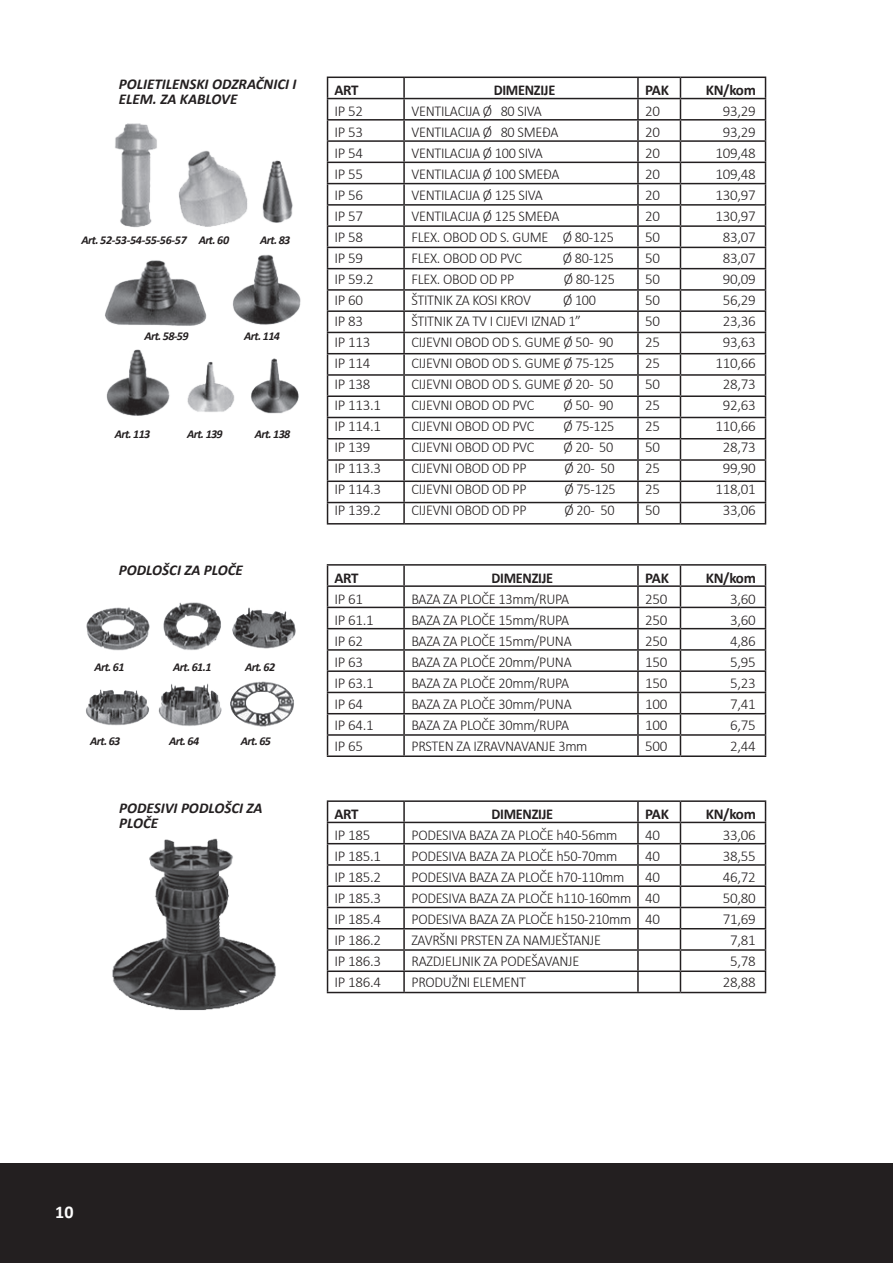
<style>
.page{position:relative;width:893px;height:1263px;background:#fff}
.page>*{position:absolute;margin:0;border:0;box-sizing:border-box;transform-origin:0 0}
.t1{font:700 18px "Calibri";color:#fff}
.t2{font:300 15px/21px "Calibri";letter-spacing:-.02em;color:#231f20;scale:.95 1}
.t3{font:300 15px/21px "Calibri";letter-spacing:-.02em;color:#231f20;text-align:justify}
.t4{font:italic 700 15px/15px "Calibri";color:#231f20}
.t5{font:700 15px "Calibri";letter-spacing:-.02em;color:#231f20}
.t6{font:700 15px "Calibri";letter-spacing:-.02em;color:#231f20;scale:.95 1}
.t7{font:italic 700 12px "Calibri";letter-spacing:-.05em;color:#231f20}
.t8{font:italic 700 12px "Calibri";letter-spacing:-.025em;color:#231f20}
</style>
<div class="page">
<div style="left:0;top:1163px;width:893px;height:100px;background:#231f20"></div>
<svg style="left:327px;top:77px;width:439px;height:446px"></svg>
<hr style="left:327px;top:523px;width:77px;height:1px;background:#231f20">
<hr style="left:404px;top:523px;width:234px;height:1px;background:#231f20">
<hr style="left:638px;top:523px;width:42px;height:1px;background:#231f20">
<hr style="left:680px;top:523px;width:86px;height:1px;background:#231f20">
<hr style="left:327px;top:800px;width:77px;height:2px;background:#231f20">
<hr style="left:404px;top:800px;width:234px;height:2px;background:#231f20">
<hr style="left:638px;top:800px;width:42px;height:2px;background:#231f20">
<hr style="left:680px;top:800px;width:86px;height:2px;background:#231f20">
<svg style="left:327px;top:801px;width:439px;height:191px"></svg>
<hr style="left:327px;top:992px;width:77px;height:1px;background:#231f20">
<hr style="left:404px;top:992px;width:234px;height:1px;background:#231f20">
<hr style="left:638px;top:992px;width:42px;height:1px;background:#231f20">
<hr style="left:680px;top:992px;width:86px;height:1px;background:#231f20">
<hr style="left:327px;top:564px;width:77px;height:2px;background:#231f20">
<hr style="left:404px;top:564px;width:234px;height:2px;background:#231f20">
<hr style="left:638px;top:564px;width:42px;height:2px;background:#231f20">
<hr style="left:680px;top:564px;width:86px;height:2px;background:#231f20">
<svg style="left:327px;top:565px;width:439px;height:190px"></svg>
<hr style="left:327px;top:755px;width:77px;height:2px;background:#231f20">
<hr style="left:404px;top:755px;width:234px;height:2px;background:#231f20">
<hr style="left:638px;top:755px;width:42px;height:2px;background:#231f20">
<hr style="left:680px;top:755px;width:86px;height:2px;background:#231f20">
<img style="left:112px;top:838px;width:164px;height:173px">
<img style="left:105px;top:123px;width:196px;height:293px">
<img style="left:86px;top:602px;width:210px;height:125px">
<p class="t4" style="left:119px;top:77px;width:179px">POLIETILENSKI ODZRAČNICI I<br>ELEM. ZA KABLOVE</p>
<p class="t8" style="left:82px;top:235px;width:149px">Art. 52-53-54-55-56-57 Art. 60</p>
<p class="t7" style="left:260px;top:235px;width:32px">Art. 83</p>
<p class="t7" style="left:144px;top:331px;width:46px">Art. 58-59</p>
<p class="t7" style="left:244px;top:331px;width:37px">Art. 114</p>
<p class="t7" style="left:115px;top:429px;width:37px">Art. 113</p>
<p class="t7" style="left:187px;top:429px;width:37px">Art. 139</p>
<p class="t7" style="left:255px;top:429px;width:37px">Art. 138</p>
<p class="t4" style="left:119px;top:564px;width:126px">PODLOŠCI ZA PLOČE</p>
<p class="t7" style="left:94px;top:662px;width:32px">Art. 61</p>
<p class="t7" style="left:173px;top:662px;width:40px">Art. 61.1</p>
<p class="t7" style="left:245px;top:662px;width:32px">Art. 62</p>
<p class="t7" style="left:90px;top:736px;width:32px">Art. 63</p>
<p class="t7" style="left:169px;top:736px;width:32px">Art. 64</p>
<p class="t7" style="left:241px;top:736px;width:32px">Art. 65</p>
<p class="t4" style="left:119px;top:802px;width:145px">PODESIVI PODLOŠCI ZA<br>PLOČE</p>
<p class="t5" style="left:334px;top:84px;width:26px">ART</p>
<p class="t3" style="left:334px;top:102px;width:48px;text-align:left">IP 52<br>IP 53<br>IP 54<br>IP 55<br>IP 56<br>IP 57<br>IP 58<br>IP 59<br>IP 59.2<br>IP 60<br>IP 83<br>IP 113<br>IP 114<br>IP 138<br>IP 113.1<br>IP 114.1<br>IP 139<br>IP 113.3<br>IP 114.3<br>IP 139.2</p>
<p class="t5" style="left:334px;top:571px;width:26px">ART</p>
<p class="t3" style="left:334px;top:589px;width:41px;text-align:left">IP 61<br>IP 61.1<br>IP 62<br>IP 63<br>IP 63.1<br>IP 64<br>IP 64.1<br>IP 65</p>
<p class="t5" style="left:334px;top:808px;width:26px">ART</p>
<p class="t3" style="left:334px;top:826px;width:48px;text-align:left">IP 185<br>IP 185.1<br>IP 185.2<br>IP 185.3<br>IP 185.4<br>IP 186.2<br>IP 186.3<br>IP 186.4</p>
<p class="t6" style="left:494px;top:84px;width:66px">DIMENZIJE</p>
<p class="t2" style="left:411px;top:102px;width:215px">VENTILACIJA Ø 80 SIVA<br>VENTILACIJA Ø 80 SMEĐA<br>VENTILACIJA Ø 100 SIVA<br>VENTILACIJA Ø 100 SMEĐA<br>VENTILACIJA Ø 125 SIVA<br>VENTILACIJA Ø 125 SMEĐA<br>FLEX. OBOD OD S. GUME Ø 80-125<br>FLEX. OBOD OD PVC</p>
<p class="t2" style="left:563px;top:249px;width:55px">Ø 80-125</p>
<p class="t2" style="left:411px;top:270px;width:110px">FLEX. OBOD OD PP</p>
<p class="t2" style="left:564px;top:270px;width:55px">Ø 80-125</p>
<p class="t2" style="left:411px;top:291px;width:127px">ŠTITNIK ZA KOSI KROV</p>
<p class="t2" style="left:411px;top:291px;width:215px;text-indent:152px">Ø 100<br>ŠTITNIK ZA TV I CIJEVI IZNAD 1”<br>CIJEVNI OBOD OD S. GUME Ø 50- 90<br>CIJEVNI OBOD OD S. GUME Ø 75-125<br>CIJEVNI OBOD OD S. GUME Ø 20- 50<br>CIJEVNI OBOD OD PVC</p>
<p class="t2" style="left:563px;top:396px;width:54px">Ø 50- 90</p>
<p class="t2" style="left:411px;top:417px;width:131px">CIJEVNI OBOD OD PVC</p>
<p class="t2" style="left:563px;top:417px;width:55px">Ø 75-125</p>
<p class="t2" style="left:411px;top:438px;width:131px">CIJEVNI OBOD OD PVC</p>
<p class="t2" style="left:563px;top:438px;width:54px">Ø 20- 50</p>
<p class="t2" style="left:411px;top:459px;width:123px">CIJEVNI OBOD OD PP</p>
<p class="t2" style="left:564px;top:459px;width:54px">Ø 20 - 50</p>
<p class="t2" style="left:411px;top:480px;width:123px">CIJEVNI OBOD OD PP</p>
<p class="t2" style="left:564px;top:480px;width:56px">Ø 75 -125</p>
<p class="t2" style="left:411px;top:501px;width:123px">CIJEVNI OBOD OD PP</p>
<p class="t2" style="left:564px;top:501px;width:54px">Ø 20 - 50</p>
<p class="t6" style="left:492px;top:571px;width:66px">DIMENZIJE</p>
<p class="t2" style="left:411px;top:589px;width:187px">BAZA ZA PLOČE 13mm/RUPA<br>BAZA ZA PLOČE 15mm/RUPA<br>BAZA ZA PLOČE 15mm/PUNA<br>BAZA ZA PLOČE 20mm/PUNA<br>BAZA ZA PLOČE 20mm/RUPA<br>BAZA ZA PLOČE 30mm/PUNA<br>BAZA ZA PLOČE 30mm/RUPA<br>PRSTEN ZA IZRAVNAVANJE 3mm</p>
<p class="t5" style="left:645px;top:84px;width:25px">PAK</p>
<p class="t3" style="left:645px;top:102px;width:16px">20<br>20<br>20<br>20<br>20<br>20<br>50<br>50<br>50<br>50<br>50<br>25<br>25<br>50<br>25<br>25<br>50<br>25<br>25<br>50</p>
<p class="t5" style="left:645px;top:571px;width:25px">PAK</p>
<p class="t3" style="left:645px;top:589px;width:24px">250<br>250<br>250<br>150<br>150<br>100<br>100<br>500</p>
<p class="t6" style="left:492px;top:808px;width:66px">DIMENZIJE</p>
<p class="t2" style="left:411px;top:826px;width:233px">PODESIVA BAZA ZA PLOČE h40-56mm<br>PODESIVA BAZA ZA PLOČE h50-70mm<br>PODESIVA BAZA ZA PLOČE h70-110mm<br>PODESIVA BAZA ZA PLOČE h110-160mm<br>PODESIVA BAZA ZA PLOČE h150-210mm<br>ZAVRŠNI PRSTEN ZA NAMJEŠTANJE<br>RAZDJELJNIK ZA PODEŠAVANJE<br>PRODUŽNI ELEMENT</p>
<p class="t5" style="left:645px;top:808px;width:25px">PAK</p>
<p class="t3" style="left:645px;top:826px;width:16px">40<br>40<br>40<br>40<br>40</p>
<p class="t5" style="left:706px;top:84px;width:52px">KN/kom</p>
<p class="t3" style="left:716px;top:102px;width:42px;text-align:center">93,29<br>93,29<br>109,48<br>109,48<br>130,97<br>130,97<br>83,07<br>83,07<br>90,09<br>56,29<br>23,36<br>93,63<br>110,66<br>28,73<br>92,63<br>110,66<br>28,73<br>99,90<br>118,01<br>33,06</p>
<p class="t5" style="left:706px;top:571px;width:52px">KN/kom</p>
<p class="t3" style="left:730px;top:589px;width:27px">3,60<br>3,60<br>4,86<br>5,95<br>5,23<br>7,41<br>6,75<br>2,44</p>
<p class="t5" style="left:706px;top:808px;width:52px">KN/kom</p>
<p class="t3" style="left:723px;top:826px;width:34px;text-align:center">33,06<br>38,55<br>46,72<br>50,80<br>71,69<br>7,81<br>5,78<br>28,88</p>
<p class="t1" style="left:55px;top:1205px;width:20px">10</p>
</div>
